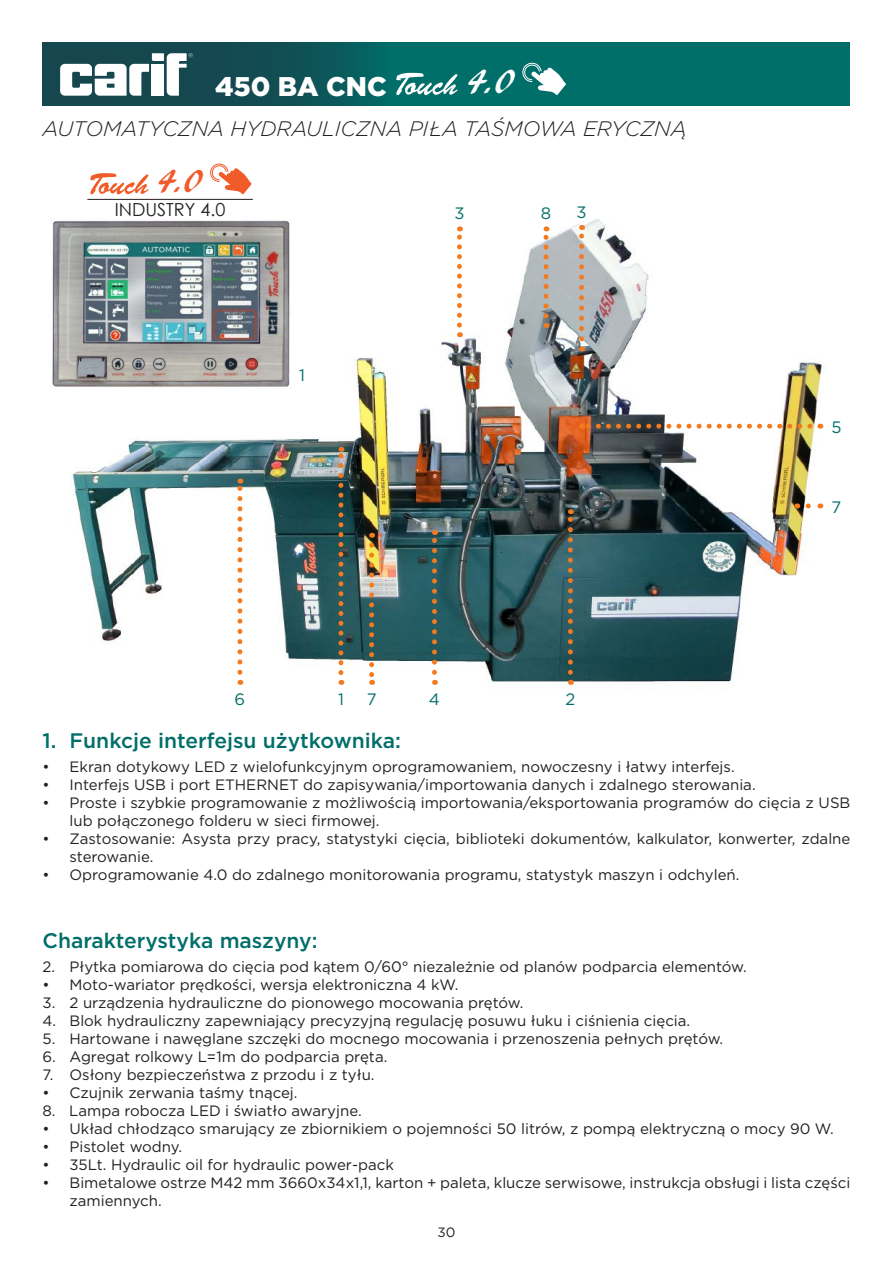
<style>
.page{position:relative;width:893px;height:1263px;background:#fff}
.page>*{position:absolute;margin:0;border:0;box-sizing:border-box;transform-origin:0 0}
.t1{font:36px "ARBLANCA";color:#fff}
.t2{font:34.2px "ARBLANCA";color:#f15a29}
.t3{font:900 27px "Gotham";color:#fff}
.t4{font:500 21px "Gotham";color:#006e69}
.t5{font:italic 300 21px "Gotham";color:#231f20}
.t6{font:18px "Century Gothic";color:#231f20}
.t7{font:16.5px "Gotham";color:#006e69}
.t8{font:15px/18px "Gotham";color:#231f20}
.t9{font:13.5px "Gotham";color:#231f20}
</style>
<div class="page">
<div style="left:43px;top:43px;width:807px;height:63px;background:#006e69"></div>
<div style="left:43px;top:43px;width:345px;height:63px;background:linear-gradient(to right,#1a3f4a,#095c5d)"></div>
<svg style="left:60px;top:53px;width:133px;height:43px;background:#98aeb1"></svg>
<img style="left:72px;top:219px;width:752px;height:466px">
<svg style="left:797px;top:503px;width:11px;height:5px"></svg>
<svg style="left:582px;top:424px;width:228px;height:5px"></svg>
<svg style="left:338px;top:447px;width:5px;height:226px"></svg>
<svg style="left:237px;top:479px;width:5px;height:193px"></svg>
<svg style="left:369px;top:545px;width:5px;height:140px"></svg>
<svg style="left:457px;top:226px;width:5px;height:99px"></svg>
<svg style="left:579px;top:225px;width:5px;height:114px"></svg>
<svg style="left:544px;top:226px;width:4px;height:90px"></svg>
<svg style="left:568px;top:509px;width:5px;height:163px"></svg>
<svg style="left:432px;top:530px;width:5px;height:142px"></svg>
<img style="left:50px;top:219px;width:240px;height:170px">
<svg style="left:396px;top:73px;width:61px;height:22px"></svg>
<svg style="left:522px;top:62px;width:44px;height:33px"></svg>
<svg style="left:90px;top:173px;width:59px;height:21px"></svg>
<svg style="left:210px;top:163px;width:42px;height:31px"></svg>
<hr style="left:87px;top:199px;width:166px;height:1px;background:#231f20">
<h3 class="t3" style="left:215px;top:68px;width:173px">450 BA CNC</h3>
<h1 class="t1" style="left:468px;top:61px;width:47px">4.0</h1>
<h3 class="t5" style="left:43px;top:115px;width:646px">AUTOMATYCZNA HYDRAULICZNA PIŁA TAŚMOWA ERYCZNĄ</h3>
<h2 class="t2" style="left:159px;top:162px;width:45px">4.0</h2>
<p class="t6" style="left:115px;top:197px;width:112px">INDUSTRY 4.0</p>
<p class="t7" style="left:299px;top:365px;width:7px">1</p>
<p class="t7" style="left:454px;top:203px;width:12px">3</p>
<p class="t7" style="left:541px;top:203px;width:12px">8</p>
<p class="t7" style="left:576px;top:202px;width:12px">3</p>
<p class="t7" style="left:235px;top:689px;width:12px">6</p>
<p class="t7" style="left:338px;top:689px;width:7px">1</p>
<p class="t7" style="left:367px;top:689px;width:11px">7</p>
<p class="t7" style="left:429px;top:689px;width:13px">4</p>
<p class="t7" style="left:565px;top:689px;width:11px">2</p>
<p class="t7" style="left:831px;top:416px;width:12px">5</p>
<p class="t7" style="left:831px;top:496px;width:11px">7</p>
<h3 class="t4" style="left:43px;top:727px;width:360px">1. Funkcje interfejsu użytkownika:</h3>
<p class="t8" style="left:43px;top:758px;width:694px">• Ekran dotykowy LED z wielofunkcyjnym oprogramowaniem, nowoczesny i łatwy interfejs.</p>
<p class="t8" style="left:43px;top:776px;width:715px">• Interfejs USB i port ETHERNET do zapisywania/importowania danych i zdalnego sterowania.</p>
<p class="t8" style="left:70px;top:794px;width:782px;text-indent:-27px">• Proste i szybkie programowanie z możliwością importowania/eksportowania programów do cięcia z USB lub połączonego folderu w sieci firmowej.</p>
<p class="t8" style="left:70px;top:830px;width:782px;text-indent:-27px">• Zastosowanie: Asysta przy pracy, statystyki cięcia, biblioteki dokumentów, kalkulator, konwerter, zdalne sterowanie.</p>
<p class="t8" style="left:43px;top:866px;width:698px">• Oprogramowanie 4.0 do zdalnego monitorowania programu, statystyk maszyn i odchyleń.</p>
<h3 class="t4" style="left:43px;top:926px;width:277px">Charakterystyka maszyny:</h3>
<p class="t8" style="left:43px;top:957px;width:706px">2. Płytka pomiarowa do cięcia pod kątem 0/60° niezależnie od planów podparcia elementów.</p>
<p class="t8" style="left:43px;top:975px;width:417px">• Moto-wariator prędkości, wersja elektroniczna 4 kW.</p>
<p class="t8" style="left:43px;top:993px;width:482px">3. 2 urządzenia hydrauliczne do pionowego mocowania prętów.</p>
<p class="t8" style="left:43px;top:1011px;width:649px">4. Blok hydrauliczny zapewniający precyzyjną regulację posuwu łuku i ciśnienia cięcia.</p>
<p class="t8" style="left:43px;top:1029px;width:682px">5. Hartowane i nawęglane szczęki do mocnego mocowania i przenoszenia pełnych prętów.</p>
<p class="t8" style="left:43px;top:1047px;width:346px">6. Agregat rolkowy L=1m do podparcia pręta.</p>
<p class="t8" style="left:43px;top:1065px;width:334px">7. Osłony bezpieczeństwa z przodu i z tyłu.</p>
<p class="t8" style="left:43px;top:1083px;width:256px">• Czujnik zerwania taśmy tnącej.</p>
<p class="t8" style="left:43px;top:1101px;width:321px">8. Lampa robocza LED i światło awaryjne.</p>
<p class="t8" style="left:43px;top:1119px;width:793px">• Układ chłodząco smarujący ze zbiornikiem o pojemności 50 litrów, z pompą elektryczną o mocy 90 W.</p>
<p class="t8" style="left:43px;top:1137px;width:141px">• Pistolet wodny.</p>
<p class="t8" style="left:43px;top:1155px;width:353px">• 35Lt. Hydraulic oil for hydraulic power-pack</p>
<p class="t8" style="left:70px;top:1173px;width:782px;text-indent:-27px">• Bimetalowe ostrze M42 mm 3660x34x1,1, karton + paleta, klucze serwisowe, instrukcja obsługi i lista części zamiennych.</p>
<p class="t9" style="left:437px;top:1223px;width:19px">30</p>
</div>
